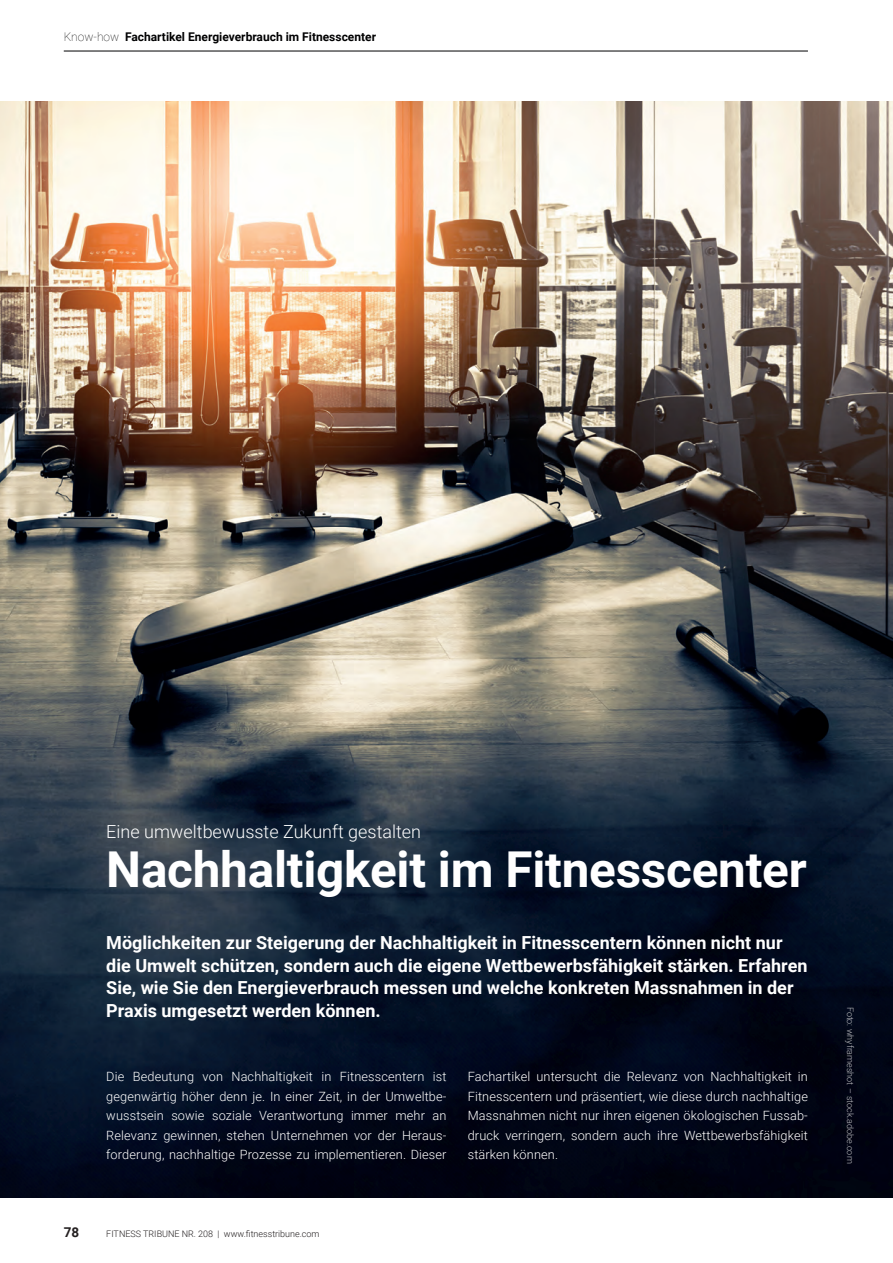
<style>
.page{position:relative;width:893px;height:1263px;background:#fff}
.page>*{position:absolute;margin:0;border:0;box-sizing:border-box;transform-origin:0 0}
.t1{font:700 49.5px "Roboto";letter-spacing:-.005em;color:#fff}
.t2{font:700 18px/22.5px "Roboto";color:#fff}
.t3{font:300 18px "Roboto";color:#fff}
.t4{font:700 13.5px "Roboto";color:#231f20}
.t5{font:300 12.75px/19.4px "Roboto";letter-spacing:.01em;color:#fff;text-align:justify}
.t6{font:700 12px "Roboto";color:#000002}
.t7{font:300 9px "Roboto";color:#231f20}
.t8{font:300 9px "Roboto";color:#bcbdc0}
.s1{font-weight:100}
</style>
<div class="page">
<img style="left:0;top:101px;width:893px;height:1097px">
<hr style="left:64px;top:51px;width:744px;height:1px;background:#000002">
<p class="t6" style="left:64px;top:28px;width:314px"><span class="s1">Know-how</span> Fachartikel Energieverbrauch im Fitnesscenter</p>
<h2 class="t3" style="left:106px;top:819px;width:316px">Eine umweltbewusste Zukunft gestalten</h2>
<h1 class="t1" style="left:106px;top:835px;width:702px">Nachhaltigkeit im Fitnesscenter</h1>
<p class="t2" style="left:106px;top:931px;width:703px">Möglichkeiten zur Steigerung der Nachhaltigkeit in Fitnesscentern können nicht nur die Umwelt schützen, sondern auch die eigene Wettbewerbsfähigkeit stärken. Erfahren Sie, wie Sie den Energieverbrauch messen und welche konkreten Massnahmen in der Praxis umgesetzt werden können.</p>
<p class="t5" style="left:106px;top:1067px;width:342px">Die Bedeutung von Nachhaltigkeit in Fitnesscentern ist gegenwärtig höher denn je. In einer Zeit, in der Umweltbe&shy;wusstsein sowie soziale Verantwortung immer mehr an Relevanz gewinnen, stehen Unternehmen vor der Heraus&shy;forderung, nachhaltige Prozesse zu implementieren. Dieser</p>
<p class="t5" style="left:468px;top:1067px;width:342px">Fachartikel untersucht die Relevanz von Nachhaltigkeit in Fitnesscentern und präsentiert, wie diese durch nachhaltige Massnahmen nicht nur ihren eigenen ökologischen Fussab&shy;druck verringern, sondern auch ihre Wettbewerbsfähigkeit stärken können.</p>
<p class="t4" style="left:64px;top:1222px;width:17px">78</p>
<p class="t7" style="left:106px;top:1227px;width:215px">FITNESS TRIBUNE NR. 208 | www.fitnesstribune.com</p>
<p class="t8" style="left:857px;top:1006px;width:158px;rotate:90deg">Foto: whyframeshot – stock.adobe.com</p>
</div>
